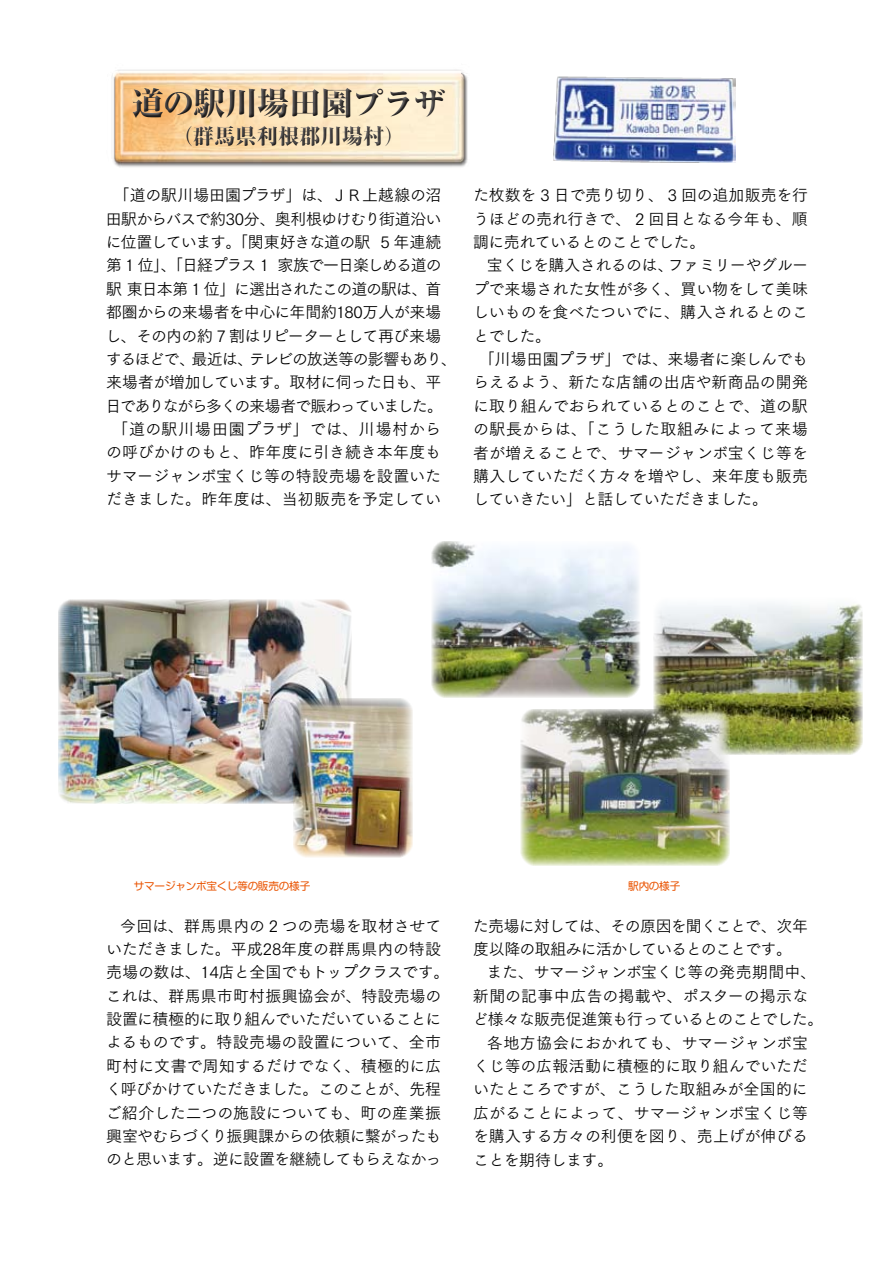
<style>
.page{position:relative;width:893px;height:1263px;background:#fff}
.page>*{position:absolute;margin:0;border:0;box-sizing:border-box;transform-origin:0 0}
.t1{font:800 expanded 31.95px "Ryumin Pro";letter-spacing:-.035em;color:#3f3b3a}
.t2{font:800 expanded 21.3px "Ryumin Pro";color:#3f3b3a}
.t3{font:15.9px/23.4px "Tsuku Go Pro R";letter-spacing:-.015em;color:#000;text-align:justify}
.t4{font:15.9px "Tsuku Go Pro R";letter-spacing:-.035em;color:#000}
.t5{font:15.9px/23.4px "Tsuku Go Pro R";letter-spacing:-.055em;color:#000}
.t6{font:15.9px "Tsuku Go Pro R";letter-spacing:.005em;color:#000}
.t7{font:15.9px "Tsuku Go Pro R";letter-spacing:-.06em;color:#000}
.t8{font:15.9px "Tsuku Go Pro R";letter-spacing:-.07em;color:#000}
.t9{font:15.9px "Tsuku Go Pro R";letter-spacing:-.05em;color:#000}
.t10{font:15.9px "Tsuku Go Pro R";letter-spacing:-.08em;color:#000}
.t11{font:15.9px "Tsuku Go Pro R";letter-spacing:-.09em;color:#000}
.t12{font:15.9px "Tsuku Go Pro R";letter-spacing:.02em;color:#000}
.t13{font:15.9px "Tsuku Go Pro R";letter-spacing:.025em;color:#000}
.t14{font:10.65px "Shin M Go Pro";letter-spacing:-.035em;color:#ea5504}
</style>
<div class="page">
<img style="left:58px;top:600px;width:293px;height:204px">
<img style="left:654px;top:603px;width:208px;height:151px">
<img style="left:111px;top:69px;width:357px;height:98px">
<div style="left:128px;top:82px;width:321px;height:66px;background:#fff;opacity:.75"></div>
<svg style="left:129px;top:86px;width:321px;height:64px;background:#eed3a9"></svg>
<img style="left:554px;top:76px;width:181px;height:87px">
<img style="left:293px;top:698px;width:120px;height:159px">
<img style="left:432px;top:541px;width:208px;height:156px">
<img style="left:521px;top:709px;width:208px;height:156px">
<h1 class="t1" style="left:132px;top:78px;width:315px">道の駅川場田園プラザ</h1>
<h2 class="t2" style="left:172px;top:119px;width:235px">（群馬県利根郡川場村）</h2>
<p class="t3" style="left:114px;top:182px;width:329px">「道の駅川場田園プラザ」は、ＪＲ上越線の沼</p>
<p class="t7" style="left:106px;top:205px;width:337px">田駅からバスで約30分、奥利根ゆけむり街道沿い</p>
<p class="t9" style="left:106px;top:229px;width:337px">に位置しています。「関東好きな道の駅 5 年連続</p>
<p class="t8" style="left:106px;top:252px;width:337px">第 1 位」、「日経プラス 1 家族で一日楽しめる道の</p>
<p class="t8" style="left:106px;top:276px;width:337px">駅 東日本第 1 位」に選出されたこの道の駅は、首</p>
<p class="t3" style="left:106px;top:299px;width:337px">都圏からの来場者を中心に年間約180万人が来場</p>
<p class="t9" style="left:105px;top:322px;width:338px">し、その内の約 7 割はリピーターとして再び来場</p>
<p class="t10" style="left:106px;top:346px;width:352px">するほどで、最近は、テレビの放送等の影響もあり、</p>
<p class="t5" style="left:106px;top:369px;width:337px">来場者が増加しています。取材に伺った日も、平</p>
<p class="t11" style="left:106px;top:393px;width:339px">日でありながら多くの来場者で賑わっていました。</p>
<p class="t13" style="left:112px;top:416px;width:330px">「道の駅川場田園プラザ」では、川場村から</p>
<p class="t3" style="left:106px;top:439px;width:336px">の呼びかけのもと、昨年度に引き続き本年度も</p>
<p class="t3" style="left:106px;top:462px;width:336px">サマージャンボ宝くじ等の特設売場を設置いた</p>
<p class="t3" style="left:106px;top:486px;width:336px">だきました。昨年度は、当初販売を予定してい</p>
<p class="t3" style="left:473px;top:182px;width:336px">た枚数を 3 日で売り切り、 3 回の追加販売を行うほどの売れ行きで、 2 回目となる今年も、順調に売れているとのことでした。</p>
<p class="t4" style="left:487px;top:252px;width:323px">宝くじを購入されるのは、ファミリーやグルー</p>
<p class="t3" style="left:473px;top:275px;width:336px">プで来場された女性が多く、買い物をして美味</p>
<p class="t3" style="left:473px;top:299px;width:336px">しいものを食べたついでに、購入されるとのこ</p>
<p class="t3" style="left:473px;top:322px;width:80px">とでした。</p>
<p class="t4" style="left:479px;top:346px;width:331px">「川場田園プラザ」では、来場者に楽しんでも</p>
<p class="t3" style="left:473px;top:369px;width:336px">らえるよう、新たな店舗の出店や新商品の開発</p>
<p class="t3" style="left:473px;top:392px;width:336px">に取り組んでおられているとのことで、道の駅</p>
<p class="t12" style="left:473px;top:416px;width:336px">の駅長からは、「こうした取組みによって来場</p>
<p class="t6" style="left:473px;top:439px;width:336px">者が増えることで、サマージャンボ宝くじ等を</p>
<p class="t3" style="left:473px;top:462px;width:336px">購入していただく方々を増やし、来年度も販売</p>
<p class="t4" style="left:473px;top:486px;width:297px">していきたい」と話していただきました。</p>
<p class="t14" style="left:134px;top:877px;width:178px">サマージャンボ宝くじ等の販売の様子</p>
<p class="t14" style="left:628px;top:877px;width:54px">駅内の様子</p>
<p class="t3" style="left:106px;top:912px;width:345px;text-align:center">今回は、群馬県内の 2 つの売場を取材させて<br>いただきました。平成28年度の群馬県内の特設売場の数は、14店と全国でもトップクラスです。これは、群馬県市町村振興協会が、特設売場の設置に積極的に取り組んでいただいていることによるものです。特設売場の設置について、全市町村に文書で周知するだけでなく、積極的に広く呼びかけていただきました。このことが、先程ご紹介した二つの施設についても、町の産業振興室やむらづくり振興課からの依頼に繋がったものと思います。逆に設置を継続してもらえなかっ</p>
<p class="t5" style="left:473px;top:912px;width:337px">た売場に対しては、その原因を聞くことで、次年度以降の取組みに活かしているとのことです。</p>
<p class="t3" style="left:487px;top:959px;width:331px">また、サマージャンボ宝くじ等の発売期間中、</p>
<p class="t3" style="left:473px;top:982px;width:337px">新聞の記事中広告の掲載や、ポスターの掲示な</p>
<p class="t7" style="left:473px;top:1006px;width:352px">ど様々な販売促進策も行っているとのことでした。</p>
<p class="t6" style="left:487px;top:1029px;width:323px">各地方協会におかれても、サマージャンボ宝</p>
<p class="t3" style="left:473px;top:1052px;width:336px">くじ等の広報活動に積極的に取り組んでいただ</p>
<p class="t3" style="left:473px;top:1076px;width:336px">いたところですが、こうした取組みが全国的に</p>
<p class="t6" style="left:473px;top:1099px;width:336px">広がることによって、サマージャンボ宝くじ等</p>
<p class="t3" style="left:473px;top:1123px;width:336px">を購入する方々の利便を図り、売上げが伸びる</p>
<p class="t4" style="left:473px;top:1146px;width:142px">ことを期待します。</p>
</div>
